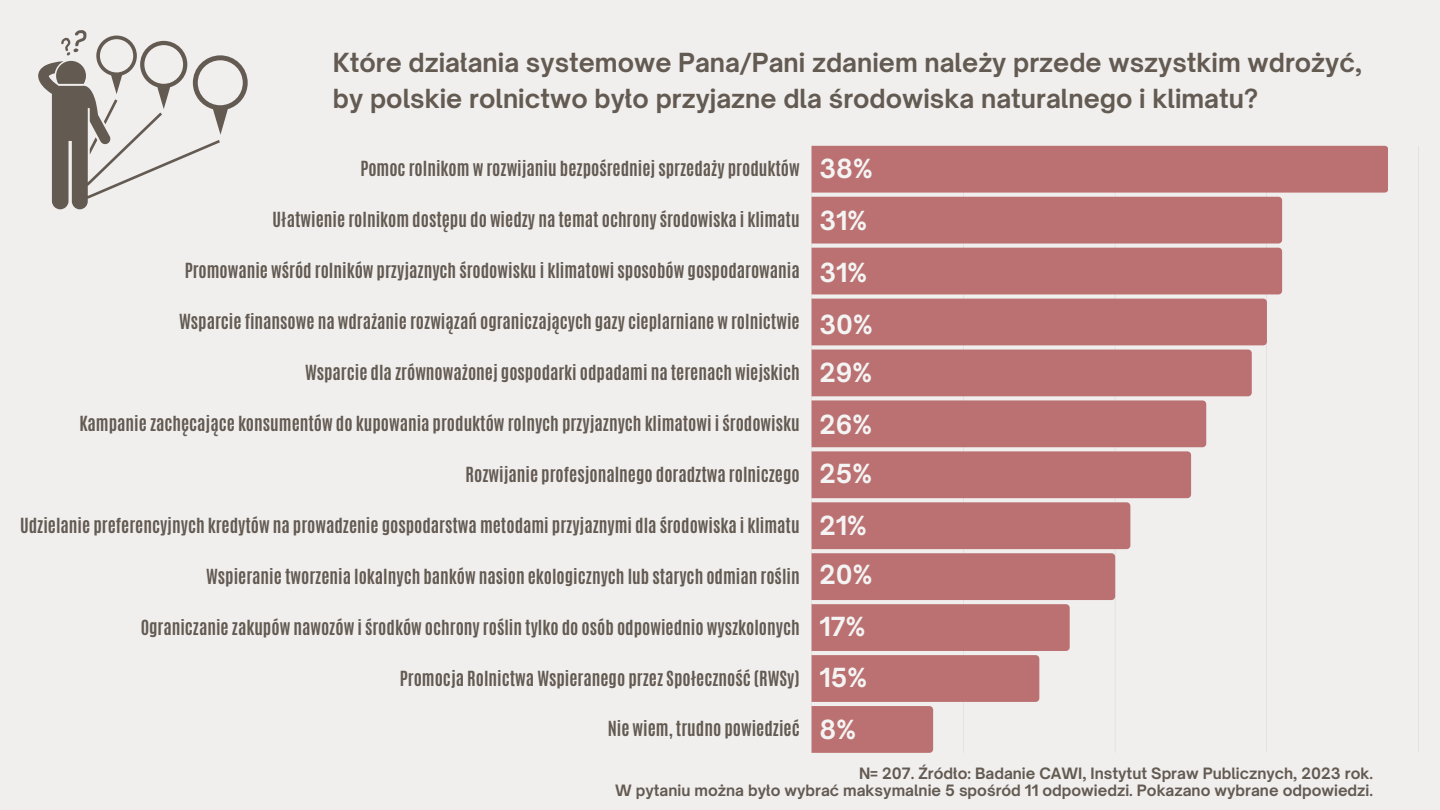
<style>
.page{position:relative;width:1440px;height:810px;background:#f1eeee}
.page>*{position:absolute;margin:0;border:0;box-sizing:border-box;transform-origin:0 0}
.t1{font:700 25.2px/35.2px "Open Sauce One";color:#635b52}
.t2{font:700 25.2px "Open Sauce One";color:#f4f4f4}
.t3{font:700 17.4px "Antonio";color:#635b52}
.t4{font:700 15px "Open Sauce One";color:#635b52}
</style>
<div class="page">
<svg style="left:811px;top:146px;width:608px;height:607px;fill:#bb7171"></svg>
<svg style="left:1385px;top:146px;width:3px;height:47px"></svg>
<svg style="left:1278px;top:197px;width:4px;height:97px"></svg>
<svg style="left:1263px;top:299px;width:4px;height:46px"></svg>
<svg style="left:1248px;top:350px;width:4px;height:46px"></svg>
<svg style="left:1203px;top:400px;width:3px;height:47px"></svg>
<svg style="left:1187px;top:451px;width:4px;height:47px"></svg>
<svg style="left:812px;top:502px;width:318px;height:251px"></svg>
<svg style="left:38px;top:30px;width:210px;height:179px"></svg>
<p class="t1" style="left:333px;top:45px;width:1031px">Które działania systemowe Pana/Pani zdaniem należy przede wszystkim wdrożyć, by polskie rolnictwo było przyjazne dla środowiska naturalnego i klimatu?</p>
<p class="t3" style="left:360px;top:156px;width:441px">Pomoc rolnikom w rozwijaniu bezpośredniej sprzedaży produktów</p>
<p class="t3" style="left:273px;top:207px;width:529px">Ułatwienie rolnikom dostępu do wiedzy na temat ochrony środowiska i klimatu</p>
<p class="t3" style="left:185px;top:258px;width:617px">Promowanie wśród rolników przyjaznych środowisku i klimatowi sposobów gospodarowania</p>
<p class="t3" style="left:179px;top:309px;width:622px">Wsparcie finansowe na wdrażanie rozwiązań ograniczających gazy cieplarniane w rolnictwie</p>
<p class="t3" style="left:305px;top:360px;width:496px">Wsparcie dla zrównoważonej gospodarki odpadami na terenach wiejskich</p>
<p class="t3" style="left:79px;top:411px;width:722px">Kampanie zachęcające konsumentów do kupowania produktów rolnych przyjaznych klimatowi i środowisku</p>
<p class="t3" style="left:466px;top:462px;width:336px">Rozwijanie profesjonalnego doradztwa rolniczego</p>
<p class="t3" style="left:20px;top:513px;width:781px">Udzielanie preferencyjnych kredytów na prowadzenie gospodarstwa metodami przyjaznymi dla środowiska i klimatu</p>
<p class="t3" style="left:206px;top:564px;width:595px">Wspieranie tworzenia lokalnych banków nasion ekologicznych lub starych odmian roślin</p>
<p class="t3" style="left:141px;top:615px;width:661px">Ograniczanie zakupów nawozów i środków ochrony roślin tylko do osób odpowiednio wyszkolonych</p>
<p class="t3" style="left:400px;top:666px;width:401px">Promocja Rolnictwa Wspieranego przez Społeczność (RWSy)</p>
<p class="t3" style="left:608px;top:717px;width:193px">Nie wiem, trudno powiedzieć</p>
<p class="t2" style="left:820px;top:153px;width:55px">38%</p>
<p class="t2" style="left:820px;top:204px;width:49px">31%</p>
<p class="t2" style="left:820px;top:256px;width:49px">31%</p>
<p class="t2" style="left:820px;top:308px;width:55px">30%</p>
<p class="t2" style="left:820px;top:357px;width:54px">29%</p>
<p class="t2" style="left:820px;top:409px;width:54px">26%</p>
<p class="t2" style="left:820px;top:458px;width:54px">25%</p>
<p class="t2" style="left:820px;top:510px;width:49px">21%</p>
<p class="t2" style="left:820px;top:559px;width:54px">20%</p>
<p class="t2" style="left:820px;top:611px;width:47px">17%</p>
<p class="t2" style="left:820px;top:662px;width:49px">15%</p>
<p class="t2" style="left:820px;top:714px;width:38px">8%</p>
<p class="t3" style="left:947px;top:759px;width:35px">10%</p>
<p class="t3" style="left:1097px;top:759px;width:37px">20%</p>
<p class="t3" style="left:1249px;top:759px;width:37px">30%</p>
<p class="t4" style="left:859px;top:764px;width:516px">N= 207. Źródło: Badanie CAWI, Instytut Spraw Publicznych, 2023 rok.</p>
<p class="t4" style="left:615px;top:781px;width:760px">W pytaniu można było wybrać maksymalnie 5 spośród 11 odpowiedzi. Pokazano wybrane odpowiedzi.</p>
</div>
